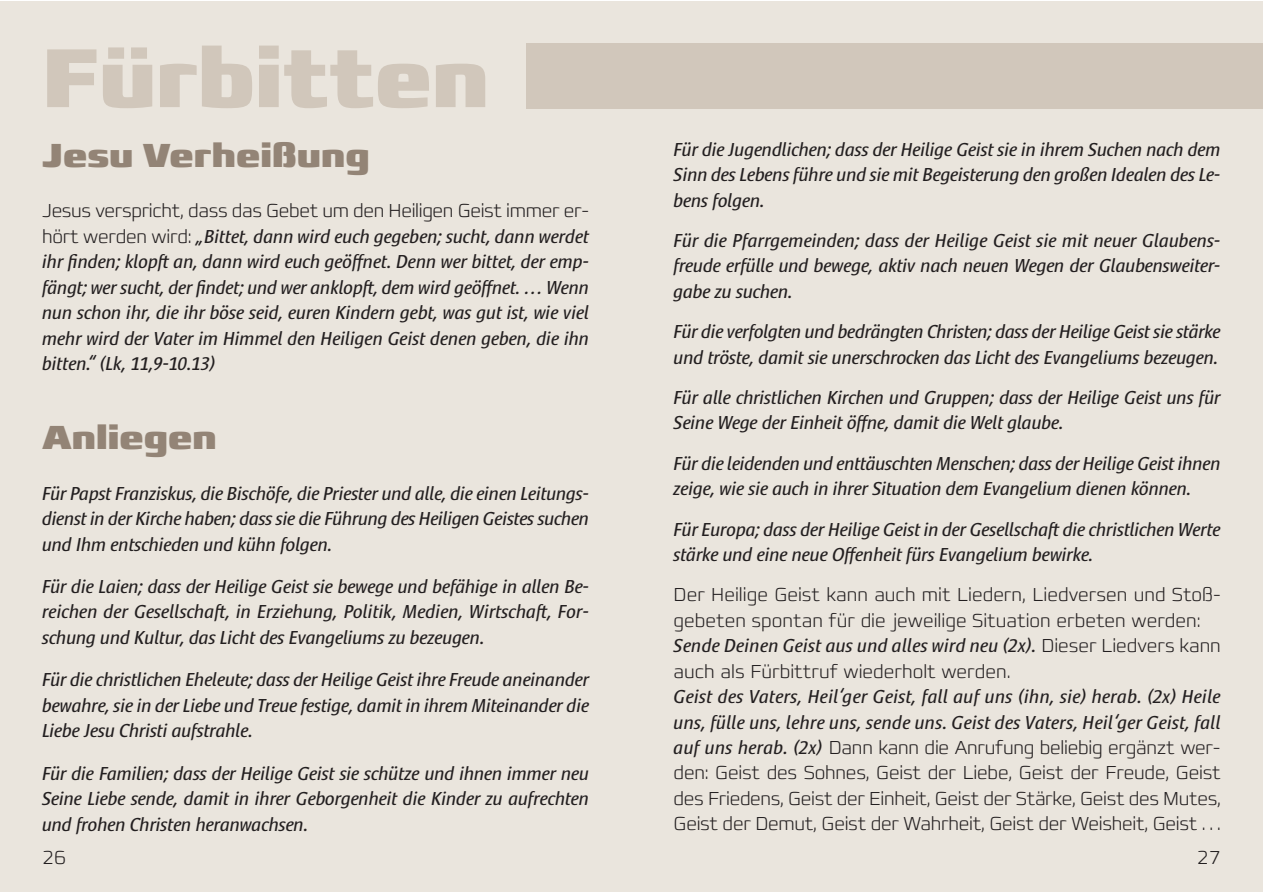
<style>
.page{position:relative;width:1263px;height:893px;background:#fff}
.page>*{position:absolute;margin:0;border:0;box-sizing:border-box;transform-origin:0 0}
.t1{font:900 84.9px "Francker Std";color:#d1c7bb;scale:.94 1}
.t2{font:900 33.9px "Francker Std";color:#938476}
.t3{font:italic 19.05px/25.5px "Satero Sans LT Pro";letter-spacing:-.02em;color:#231f20;text-align:justify}
.t4{font:200 19.05px/25.5px "Francker Std";color:#231f20}
.t5{font:italic 19.05px/25.5px "Satero Sans LT Pro";color:#231f20}
.t6{font:200 19.05px "Francker Std";letter-spacing:-.02em;color:#231f20}
.s1{font-family:"Francker Std";font-weight:200;font-style:normal}
.s2{font-family:"Satero Sans LT Pro";font-weight:400;font-style:italic}
</style>
<div class="page">
<div style="left:0;top:1px;width:631px;height:890px;background:#eae5dd"></div>
<div style="left:526px;top:44px;width:105px;height:65px;background:#d1c7bb"></div>
<div style="left:631px;top:1px;width:632px;height:890px;background:#eae5dd"></div>
<div style="left:631px;top:44px;width:632px;height:65px;background:#d1c7bb"></div>
<h1 class="t1" style="left:42px;top:46px;width:477px">Fürbitten</h1>
<h2 class="t2" style="left:42px;top:142px;width:329px">Jesu Verheißung</h2>
<p class="t6" style="left:42px;top:204px;width:548px">Jesus verspricht, dass das Gebet um den Heiligen Geist immer er-</p>
<p class="t3" style="left:42px;top:225px;width:549px"><span class="s1">hört werden wird:</span> „Bittet, dann wird euch gegeben; sucht, dann werdet ihr finden; klopft an, dann wird euch geöffnet. Denn wer bittet, der emp&shy;fängt; wer sucht, der findet; und wer anklopft, dem wird geöffnet. … Wenn nun schon ihr, die ihr böse seid, euren Kindern gebt, was gut ist, wie viel mehr wird der Vater im Himmel den Heiligen Geist denen geben, die ihn bitten.“ (Lk, 11,9-10.13)</p>
<h2 class="t2" style="left:42px;top:424px;width:176px">Anliegen</h2>
<p class="t3" style="left:42px;top:482px;width:549px">Für Papst Franziskus, die Bischöfe, die Priester und alle, die einen Leitungs&shy;dienst in der Kirche haben; dass sie die Führung des Heiligen Geistes suchen und Ihm entschieden und kühn folgen.</p>
<p class="t3" style="left:42px;top:575px;width:548px">Für die Laien; dass der Heilige Geist sie bewege und befähige in allen Be&shy;reichen der Gesellschaft, in Erziehung, Politik, Medien, Wirtschaft, For&shy;schung und Kultur, das Licht des Evangeliums zu bezeugen.</p>
<p class="t3" style="left:42px;top:668px;width:549px">Für die christlichen Eheleute; dass der Heilige Geist ihre Freude aneinander bewahre, sie in der Liebe und Treue festige, damit in ihrem Miteinander die Liebe Jesu Christi aufstrahle.</p>
<p class="t3" style="left:42px;top:762px;width:549px">Für die Familien; dass der Heilige Geist sie schütze und ihnen immer neu Seine Liebe sende, damit in ihrer Geborgenheit die Kinder zu aufrechten und frohen Christen heranwachsen.</p>
<p class="t4" style="left:42px;top:846px;width:26px">26</p>
<p class="t3" style="left:674px;top:138px;width:549px">Für die Jugendlichen; dass der Heilige Geist sie in ihrem Suchen nach dem Sinn des Lebens führe und sie mit Begeisterung den großen Idealen des Le&shy;bens folgen.</p>
<p class="t3" style="left:674px;top:229px;width:548px">Für die Pfarrgemeinden; dass der Heilige Geist sie mit neuer Glaubens&shy;freude erfülle und bewege, aktiv nach neuen Wegen der Glaubensweiter&shy;gabe zu suchen.</p>
<p class="t3" style="left:674px;top:320px;width:549px">Für die verfolgten und bedrängten Christen; dass der Heilige Geist sie stärke und tröste, damit sie unerschrocken das Licht des Evangeliums bezeugen.</p>
<p class="t3" style="left:674px;top:386px;width:549px">Für alle christlichen Kirchen und Gruppen; dass der Heilige Geist uns für<br>Seine Wege der Einheit öffne, damit die Welt glaube.</p>
<p class="t3" style="left:674px;top:452px;width:549px">Für die leidenden und enttäuschten Menschen; dass der Heilige Geist ihnen zeige, wie sie auch in ihrer Situation dem Evangelium dienen können.</p>
<p class="t3" style="left:674px;top:518px;width:549px">Für Europa; dass der Heilige Geist in der Gesellschaft die christlichen Werte stärke und eine neue Offenheit fürs Evangelium bewirke.</p>
<p class="t4" style="left:674px;top:584px;width:549px">Der Heilige Geist kann auch mit Liedern, Liedversen und Stoß&shy;gebeten spontan für die jeweilige Situation erbeten werden:</p>
<p class="t5" style="left:674px;top:634px;width:549px">Sende Deinen Geist aus und alles wird neu (2x). <span class="s1">Dieser Liedvers kann</span></p>
<p class="t4" style="left:674px;top:660px;width:339px">auch als Fürbittruf wiederholt werden.</p>
<p class="t5" style="left:674px;top:685px;width:549px">Geist des Vaters, Heil‘ger Geist, fall auf uns (ihn, sie) herab. (2x) Heile uns, fülle uns, lehre uns, sende uns. Geist des Vaters, Heil‘ger Geist, fall</p>
<p class="t4" style="left:674px;top:737px;width:549px;text-align:justify"><span class="s2">auf uns herab. (2x)</span> Dann kann die Anrufung beliebig ergänzt wer&shy;den: Geist des Sohnes, Geist der Liebe, Geist der Freude, Geist des Friedens, Geist der Einheit, Geist der Stärke, Geist des Mutes, Geist der Demut, Geist der Wahrheit, Geist der Weisheit, Geist …</p>
<p class="t4" style="left:1197px;top:846px;width:26px">27</p>
</div>
